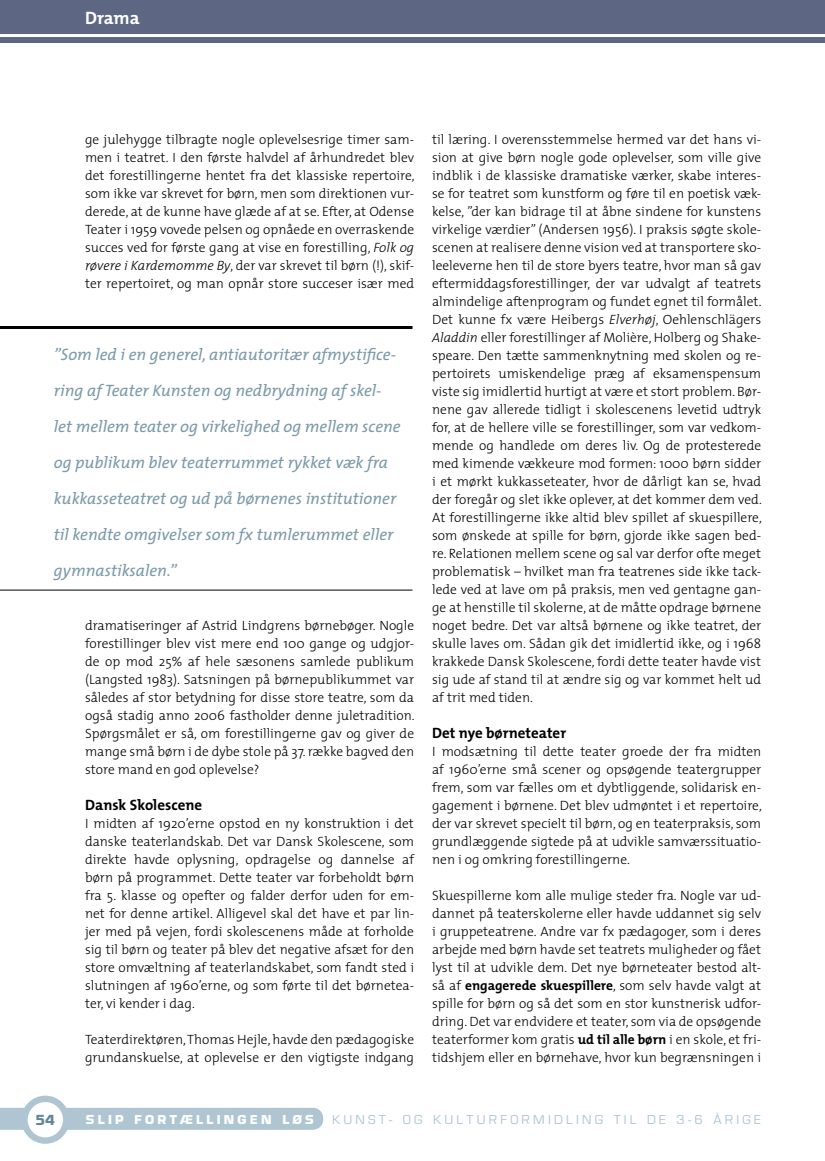
<style>
.page{position:relative;width:825px;height:1161px;background:#fff}
.page>*{position:absolute;margin:0;border:0;box-sizing:border-box;transform-origin:0 0}
.t1{font:700 18px "The Mix";color:#fff}
.t2{font:italic 16.5px/36px "The Mix";color:#7b9aa9}
.t3{font:700 15px "The Mix";color:#000}
.t4{font:300 13.5px/18px "The Mix";color:#000;text-align:justify}
.t5{font:700 13.5px "Tcg Euro";color:#638595}
.t6{font:12px "Tcg Eurostile";letter-spacing:.27em;color:#afc6d2}
.t7{font:700 12px "Tcg Euro";letter-spacing:.27em;color:#fff}
.s1{font-style:italic}
.s2{font-weight:700}
</style>
<div class="page">
<div style="left:0;top:1108px;width:323px;height:22px;background:#afc6d2"></div>
<div style="left:21px;top:1095px;width:48px;height:49px;background:#afc6d2;border-radius:50%"></div>
<div style="left:28px;top:1102px;width:35px;height:35px;background:#fff;border-radius:50%"></div>
<div style="left:0;top:0;width:825px;height:43px;background:#5d6683"></div>
<hr style="left:0;top:34px;width:825px;height:3px;background:#fff">
<hr style="left:0;top:326px;width:412px;height:3px;background:#000">
<hr style="left:0;top:590px;width:412px;height:1px;background:#000">
<h1 class="t1" style="left:85px;top:3px;width:56px">Drama</h1>
<p class="t4" style="left:85px;top:130px;width:331px">ge julehygge tilbragte nogle oplevelsesrige timer sam&shy;men i teatret. I den første halvdel af århundredet blev det forestillingerne hentet fra det klassiske repertoire, som ikke var skrevet for børn, men som direktionen vur&shy;derede, at de kunne have glæde af at se. Efter, at Odense Teater i 1959 vovede pelsen og opnåede en overraskende succes ved for første gang at vise en forestilling, <span class="s1">Folk og røvere i Kardemomme By</span>, der var skrevet til børn (!), skif&shy;ter repertoiret, og man opnår store succeser især med</p>
<p class="t2" style="left:54px;top:336px;width:348px">”Som led i en generel, antiautoritær afmystifice&shy;ring af Teater Kunsten og nedbrydning af skel&shy;let mellem teater og virkelighed og mellem scene og publikum blev teaterrummet rykket væk fra kukkasseteatret og ud på børnenes institutioner til kendte omgivelser som fx tumlerummet eller gymnastiksalen.”</p>
<p class="t4" style="left:85px;top:616px;width:331px">dramatiseringer af Astrid Lindgrens børnebøger. Nogle forestillinger blev vist mere end 100 gange og udgjor&shy;de op mod 25% af hele sæsonens samlede publikum (Langsted 1983). Satsningen på børnepublikummet var således af stor betydning for disse store teatre, som da også stadig anno 2006 fastholder denne juletradition.<br>Spørgsmålet er så, om forestillingerne gav og giver de mange små børn i de dybe stole på 37. række bagved den store mand en god oplevelse?</p>
<p class="t3" style="left:85px;top:792px;width:119px">Dansk Skolescene</p>
<p class="t4" style="left:85px;top:814px;width:331px">I midten af 1920’erne opstod en ny konstruktion i det danske teaterlandskab. Det var Dansk Skolescene, som direkte havde oplysning, opdragelse og dannelse af børn på programmet. Dette teater var forbeholdt børn fra 5. klasse og opefter og falder derfor uden for em&shy;net for denne artikel. Alligevel skal det have et par lin&shy;jer med på vejen, fordi skolescenens måde at forholde sig til børn og teater på blev det negative afsæt for den store omvæltning af teaterlandskabet, som fandt sted i slutningen af 1960’erne, og som førte til det børnetea&shy;ter, vi kender i dag.</p>
<p class="t4" style="left:85px;top:1030px;width:331px">Teaterdirektøren, Thomas Hejle, havde den pædagogiske grundanskuelse, at oplevelse er den vigtigste indgang</p>
<p class="t4" style="left:432px;top:130px;width:331px">til læring. I overensstemmelse hermed var det hans vi&shy;sion at give børn nogle gode oplevelser, som ville give indblik i de klassiske dramatiske værker, skabe interes&shy;se for teatret som kunstform og føre til en poetisk væk&shy;kelse, ”der kan bidrage til at åbne sindene for kunstens virkelige værdier” (Andersen 1956). I praksis søgte skole&shy;scenen at realisere denne vision ved at transportere sko&shy;leeleverne hen til de store byers teatre, hvor man så gav eftermiddagsforestillinger, der var udvalgt af teatrets almindelige aftenprogram og fundet egnet til formålet.<br>Det kunne fx være Heibergs <span class="s1">Elverhøj</span>, Oehlenschlägers <span class="s1">Aladdin</span> eller forestillinger af Molière, Holberg og Shake&shy;speare. Den tætte sammenknytning med skolen og re&shy;pertoirets umiskendelige præg af eksamenspensum viste sig imidlertid hurtigt at være et stort problem. Bør&shy;nene gav allerede tidligt i skolescenens levetid udtryk for, at de hellere ville se forestillinger, som var vedkom&shy;mende og handlede om deres liv. Og de protesterede med kimende vækkeure mod formen: 1000 børn sidder i et mørkt kukkasseteater<span class="s1">,</span> hvor de dårligt kan se, hvad der foregår og slet ikke oplever, at det kommer dem ved.<br>At forestillingerne ikke altid blev spillet af skuespillere, som ønskede at spille for børn, gjorde ikke sagen bed&shy;re. Relationen mellem scene og sal var derfor ofte meget problematisk – hvilket man fra teatrenes side ikke tack&shy;lede ved at lave om på praksis, men ved gentagne gan&shy;ge at henstille til skolerne, at de måtte opdrage børnene noget bedre. Det var altså børnene og ikke teatret, der skulle laves om. Sådan gik det imidlertid ikke, og i 1968 krakkede Dansk Skolescene, fordi dette teater havde vist sig ude af stand til at ændre sig og var kommet helt ud af trit med tiden.</p>
<p class="t3" style="left:432px;top:720px;width:136px">Det nye børneteater</p>
<p class="t4" style="left:432px;top:742px;width:331px">I modsætning til dette teater groede der fra midten af 1960’erne små scener og opsøgende teatergrupper frem, som var fælles om et dybtliggende, solidarisk en&shy;gagement i børnene. Det blev udmøntet i et repertoire, der var skrevet specielt til børn, og en teaterpraksis, som grundlæggende sigtede på at udvikle samværssituatio&shy;nen i og omkring forestillingerne.</p>
<p class="t4" style="left:432px;top:886px;width:331px">Skuespillerne kom alle mulige steder fra. Nogle var ud&shy;dannet på teaterskolerne eller havde uddannet sig selv i gruppeteatrene. Andre var fx pædagoger, som i deres arbejde med børn havde set teatrets muligheder og fået lyst til at udvikle dem. Det nye børneteater bestod alt&shy;så af <span class="s2">engagerede skuespillere</span>, som selv havde valgt at spille for børn og så det som en stor kunstnerisk udfor&shy;dring. Det var endvidere et teater, som via de opsøgende teaterformer kom gratis <span class="s2">ud til alle børn</span> i en skole, et fri&shy;tidshjem eller en børnehave, hvor kun begrænsningen i</p>
<p class="t5" style="left:35px;top:1111px;width:21px">54</p>
<p class="t7" style="left:86px;top:1112px;width:229px">SLIP FORTÆLLINGEN LØS</p>
<p class="t6" style="left:332px;top:1112px;width:430px">KUNST- OG K ULTURFORMIDLING TIL DE 3-6 ÅRIGE</p>
</div>
